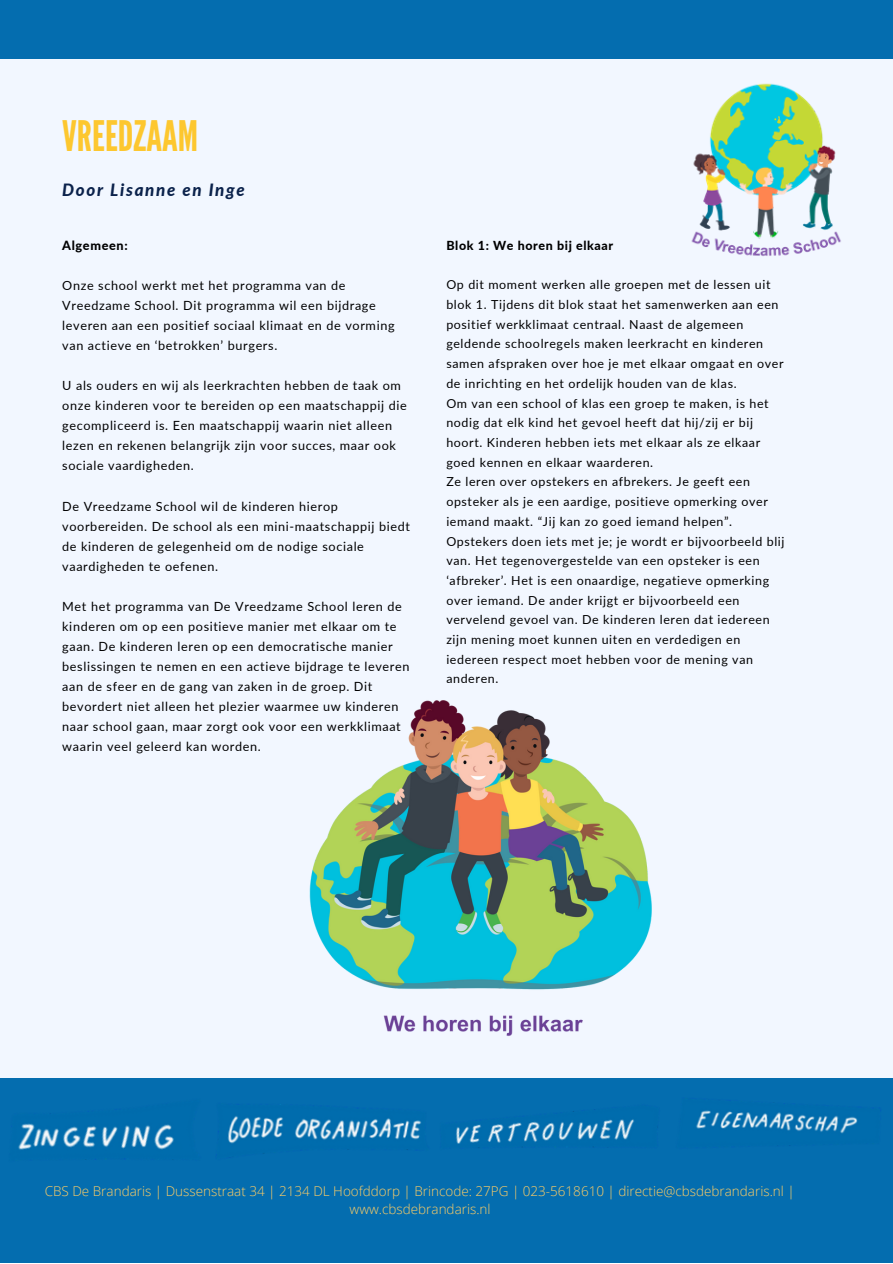
<style>
.page{position:relative;width:893px;height:1264px;background:#fff}
.page>*{position:absolute;margin:0;border:0;box-sizing:border-box;transform-origin:0 0}
.t1{font:42px "League Gothic";color:#fdc72f}
.t2{font:italic 800 16.95px "Lato";letter-spacing:.1em;color:#0b224b}
.t3{font:300 13.5px/18px "Open Sans";color:#fecd65;text-align:center}
.t4{font:12.6px/20px "Lato";letter-spacing:.05em;color:#000}
.t5{font:800 12.6px "Lato";letter-spacing:.05em;color:#000}
.t6{font:12.45px/19.6px "Lato";letter-spacing:.05em;color:#000}
.t7{font:800 12.45px "Lato";letter-spacing:.05em;color:#000}
</style>
<div class="page">
<div style="left:0;top:0;width:892px;height:1262px;background:#f2f7ff"></div>
<div style="left:0;top:0;width:892px;height:58px;background:#046daf"></div>
<div style="left:0;top:1077px;width:892px;height:185px;background:#046daf"></div>
<img style="left:0;top:1077px;width:174px;height:83px">
<img style="left:464px;top:1109px;width:194px;height:39px">
<img style="left:174px;top:1077px;width:290px;height:81px">
<img style="left:684px;top:1077px;width:208px;height:69px">
<img style="left:684px;top:58px;width:164px;height:198px">
<img style="left:281px;top:700px;width:403px;height:409px">
<p class="t1" style="left:62px;top:111px;width:137px">VREEDZAAM</p>
<p class="t2" style="left:62px;top:179px;width:184px">Door Lisanne en Inge</p>
<p class="t5" style="left:62px;top:238px;width:67px">Algemeen:</p>
<p class="t4" style="left:62px;top:275px;width:334px">Onze school werkt met het programma van de Vreedzame School. Dit programma wil een bijdrage leveren aan een positief sociaal klimaat en de vorming van actieve en ‘betrokken’ burgers.</p>
<p class="t4" style="left:62px;top:375px;width:346px">U als ouders en wij als leerkrachten hebben de taak om onze kinderen voor te bereiden op een maatschappij die gecompliceerd is. Een maatschappij waarin niet alleen lezen en rekenen belangrijk zijn voor succes, maar ook sociale vaardigheden.</p>
<p class="t4" style="left:62px;top:495px;width:349px">De Vreedzame School wil de kinderen hierop voorbereiden. De school als een mini-maatschappij biedt de kinderen de gelegenheid om de nodige sociale vaardigheden te oefenen.</p>
<p class="t4" style="left:62px;top:596px;width:349px">Met het programma van De Vreedzame School leren de kinderen om op een positieve manier met elkaar om te gaan. De kinderen leren op een democratische manier beslissingen te nemen en een actieve bijdrage te leveren aan de sfeer en de gang van zaken in de groep. Dit bevordert niet alleen het plezier waarmee uw kinderen naar school gaan, maar zorgt ook voor een werkklimaat waarin veel geleerd kan worden.</p>
<p class="t7" style="left:446px;top:238px;width:168px">Blok 1: We horen bij elkaar</p>
<p class="t6" style="left:446px;top:275px;width:339px">Op dit moment werken alle groepen met de lessen uit blok 1. Tijdens dit blok staat het samenwerken aan een positief werkklimaat centraal. Naast de algemeen geldende schoolregels maken leerkracht en kinderen samen afspraken over hoe je met elkaar omgaat en over de inrichting en het ordelijk houden van de klas.</p>
<p class="t6" style="left:446px;top:393px;width:324px">Om van een school of klas een groep te maken, is het nodig dat elk kind het gevoel heeft dat hij/zij er bij hoort. Kinderen hebben iets met elkaar als ze elkaar goed kennen en elkaar waarderen.</p>
<p class="t6" style="left:446px;top:472px;width:339px">Ze leren over opstekers en afbrekers. Je geeft een opsteker als je een aardige, positieve opmerking over iemand maakt. “Jij kan zo goed iemand helpen”.<br>Opstekers doen iets met je; je wordt er bijvoorbeeld blij van. Het tegenovergestelde van een opsteker is een ‘afbreker’. Het is een onaardige, negatieve opmerking over iemand. De ander krijgt er bijvoorbeeld een vervelend gevoel van. De kinderen leren dat iedereen zijn mening moet kunnen uiten en verdedigen en iedereen respect moet hebben voor de mening van anderen.</p>
<p class="t3" style="left:45px;top:1181px;width:751px">CBS De Brandaris | Dussenstraat 34 | 2134 DL Hoofddorp | Brincode: 27PG | 023-5618610 | directie@cbsdebrandaris.nl | www.cbsdebrandaris.nl</p>
</div>
